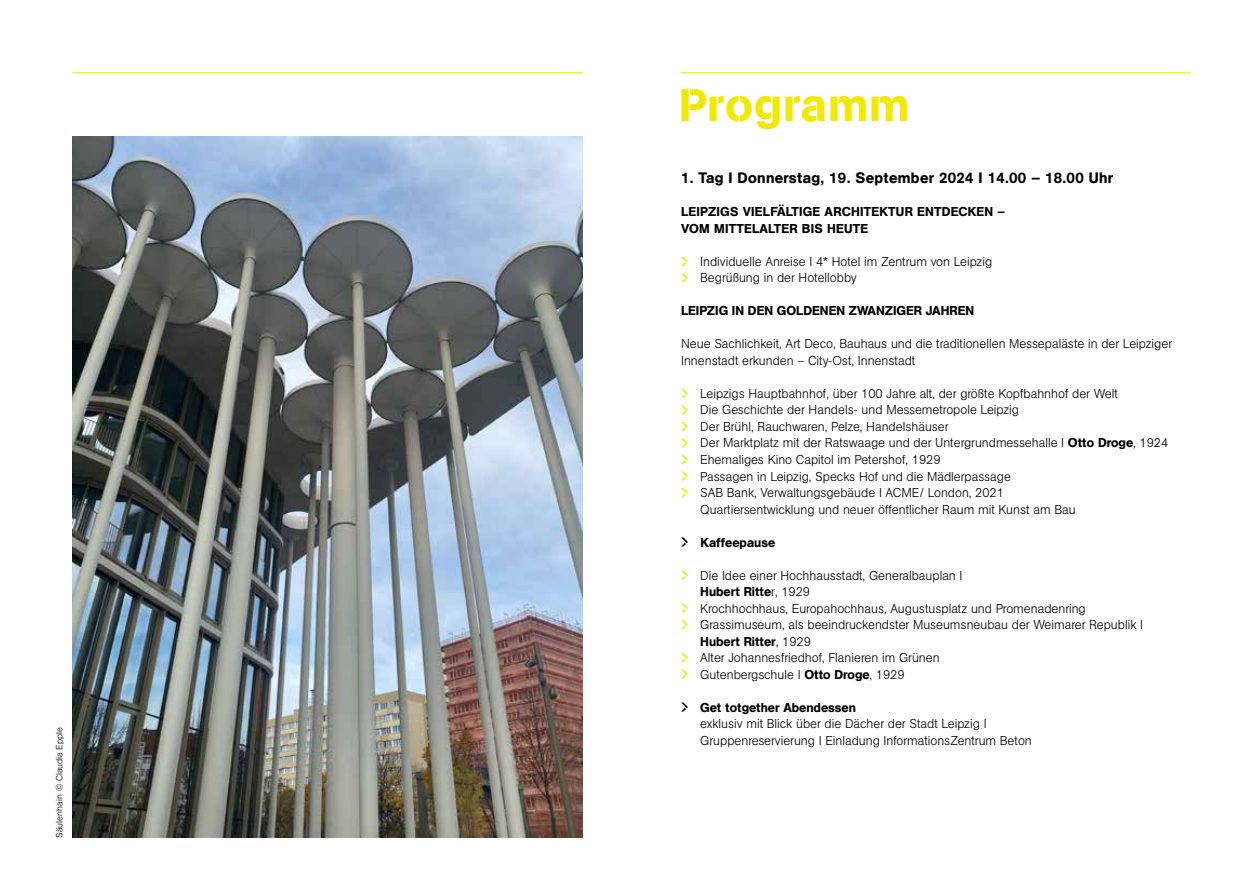
<style>
.page{position:relative;width:1259px;height:893px;background:#fff}
.page>*{position:absolute;margin:0;border:0;box-sizing:border-box;transform-origin:0 0}
.t1{font:45px "AG Book Std Stencil";letter-spacing:.02em;color:#f0e904}
.t2{font:500 15px "AG Book Pro";letter-spacing:.02em;color:#000}
.t3{font:300 12.75px/16.5px "AG Book Pro";color:#000}
.t4{font:500 12.75px "AG Book Pro";color:#000}
.t5{font:500 12.75px/16.5px "AG Book Pro";letter-spacing:.02em;color:#000}
.t6{font:300 9px "AG Book Pro";color:#000}
.s1{font-weight:500}
</style>
<div class="page">
<hr style="left:680px;top:72px;width:511px;height:1px;background:#f0e904">
<svg style="left:681px;top:257px;width:7px;height:9px"></svg>
<svg style="left:681px;top:273px;width:7px;height:9px"></svg>
<svg style="left:681px;top:389px;width:7px;height:9px"></svg>
<svg style="left:681px;top:405px;width:7px;height:9px"></svg>
<svg style="left:681px;top:422px;width:7px;height:9px"></svg>
<svg style="left:681px;top:438px;width:7px;height:9px"></svg>
<svg style="left:681px;top:455px;width:7px;height:9px"></svg>
<svg style="left:681px;top:471px;width:7px;height:9px"></svg>
<svg style="left:681px;top:488px;width:7px;height:9px"></svg>
<svg style="left:681px;top:537px;width:7px;height:9px"></svg>
<svg style="left:681px;top:570px;width:7px;height:9px"></svg>
<svg style="left:681px;top:603px;width:7px;height:9px"></svg>
<svg style="left:681px;top:620px;width:7px;height:9px"></svg>
<svg style="left:681px;top:653px;width:7px;height:9px"></svg>
<svg style="left:681px;top:669px;width:7px;height:9px"></svg>
<svg style="left:681px;top:702px;width:7px;height:9px"></svg>
<img style="left:72px;top:136px;width:511px;height:702px">
<hr style="left:72px;top:72px;width:511px;height:1px;background:#f0e904">
<p class="t6" style="left:54px;top:838px;width:112px;rotate:-90deg">Säulenhain © Claudia Epple</p>
<h1 class="t1" style="left:679px;top:78px;width:232px">Programm</h1>
<p class="t2" style="left:681px;top:168px;width:433px">1. Tag I Donnerstag, 19. September 2024 I 14.00 – 18.00 Uhr</p>
<p class="t5" style="left:681px;top:204px;width:325px">LEIPZIGS VIELFÄLTIGE ARCHITEKTUR ENTDECKEN –<br>VOM MITTELALTER BIS HEUTE</p>
<p class="t3" style="left:700px;top:253px;width:293px">Individuelle Anreise I 4* Hotel im Zentrum von Leipzig<br>Begrüßung in der Hotellobby</p>
<p class="t4" style="left:681px;top:303px;width:294px">LEIPZIG IN DEN GOLDENEN ZWANZIGER JAHREN</p>
<p class="t3" style="left:681px;top:336px;width:492px">Neue Sachlichkeit, Art Deco, Bauhaus und die traditionellen Messepaläste in der Leipziger<br>Innenstadt erkunden – City-Ost, Innenstadt</p>
<p class="t3" style="left:700px;top:385px;width:469px">Leipzigs Hauptbahnhof, über 100 Jahre alt, der größte Kopfbahnhof der Welt<br>Die Geschichte der Handels- und Messemetropole Leipzig<br>Der Brühl, Rauchwaren, Pelze, Handelshäuser<br>Der Marktplatz mit der Ratswaage und der Untergrundmessehalle I <span class="s1">Otto Droge</span>, 1924<br>Ehemaliges Kino Capitol im Petershof, 1929<br>Passagen in Leipzig, Specks Hof und die Mädlerpassage<br>SAB Bank, Verwaltungsgebäude I ACME/ London, 2021<br>Quartiersentwicklung und neuer öffentlicher Raum mit Kunst am Bau</p>
<p class="t4" style="left:700px;top:534px;width:76px">Kaffeepause</p>
<p class="t3" style="left:700px;top:567px;width:444px">Die Idee einer Hochhausstadt, Generalbauplan I<br><span class="s1">Hubert Ritte</span>r, 1929<br>Krochhochhaus, Europahochhaus, Augustusplatz und Promenadenring Grassimuseum, als beeindruckendster Museumsneubau der Weimarer Republik I <span class="s1">Hubert Ritter</span>, 1929<br>Alter Johannesfriedhof, Flanieren im Grünen<br>Gutenbergschule I <span class="s1">Otto Droge</span>, 1929</p>
<p class="t4" style="left:700px;top:699px;width:157px">Get totgether Abendessen</p>
<p class="t3" style="left:700px;top:715px;width:333px">exklusiv mit Blick über die Dächer der Stadt Leipzig I<br>Gruppenreservierung I Einladung InformationsZentrum Beton</p>
</div>
